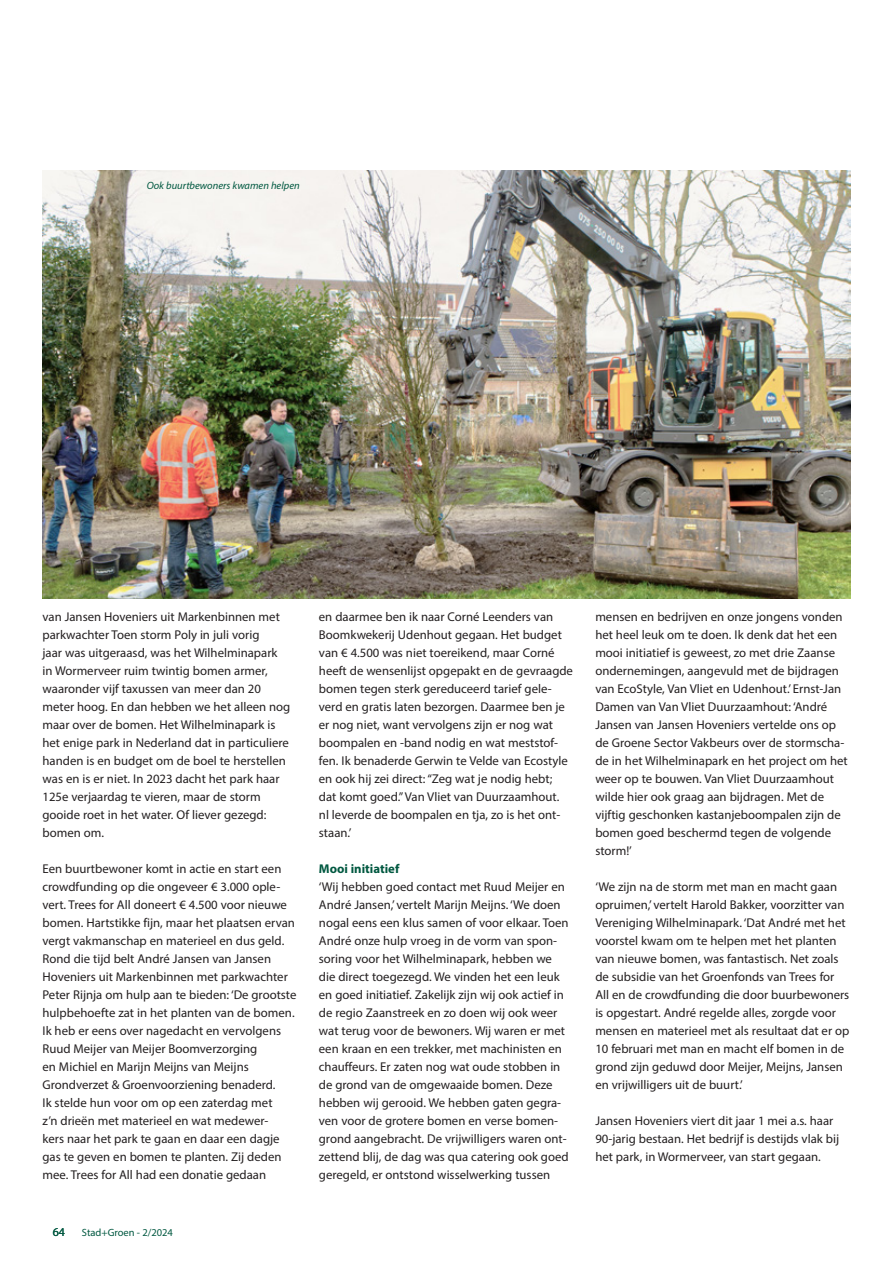
<style>
.page{position:relative;width:893px;height:1263px;background:#fff}
.page>*{position:absolute;margin:0;border:0;box-sizing:border-box;transform-origin:0 0}
.t1{font:12.75px/18px "Myriad Pro";color:#231f20}
.t2{font:700 12.75px "Myriad Pro";color:#005840}
.t3{font:12px "Myriad Pro";color:#005840}
.t4{font:italic 10.5px "Myriad Pro";color:#005840}
.t5{font:10.5px "Myriad Pro";color:#005840}
</style>
<div class="page">
<img style="left:43px;top:170px;width:807px;height:428px">
<p class="t4" style="left:147px;top:179px;width:155px">Ook buurtbewoners kwamen helpen</p>
<p class="t1" style="left:43px;top:608px;width:249px">van Jansen Hoveniers uit Markenbinnen met parkwachter Toen storm Poly in juli vorig<br>jaar was uitgeraasd, was het Wilhelminapark in Wormerveer ruim twintig bomen armer, waaronder vijf taxussen van meer dan 20 meter hoog. En dan hebben we het alleen nog maar over de bomen. Het Wilhelminapark is het enige park in Nederland dat in particuliere handen is en budget om de boel te herstellen was en is er niet. In 2023 dacht het park haar 125e verjaardag te vieren, maar de storm gooide roet in het water. Of liever gezegd: bomen om.</p>
<p class="t1" style="left:43px;top:860px;width:255px">Een buurtbewoner komt in actie en start een crowdfunding op die ongeveer € 3.000 ople&shy;vert. Trees for All doneert € 4.500 voor nieuwe bomen. Hartstikke fijn, maar het plaatsen ervan vergt vakmanschap en materieel en dus geld.<br>Rond die tijd belt André Jansen van Jansen Hoveniers uit Markenbinnen met parkwachter Peter Rijnja om hulp aan te bieden: ‘De grootste hulpbehoefte zat in het planten van de bomen.<br>Ik heb er eens over nagedacht en vervolgens Ruud Meijer van Meijer Boomverzorging<br>en Michiel en Marijn Meijns van Meijns Grondverzet &amp; Groenvoorziening benaderd.<br>Ik stelde hun voor om op een zaterdag met<br>z’n drieën met materieel en wat medewer-<br>kers naar het park te gaan en daar een dagje gas te geven en bomen te planten. Zij deden mee. Trees for All had een donatie gedaan</p>
<p class="t3" style="left:53px;top:1224px;width:14px">64</p>
<p class="t5" style="left:82px;top:1226px;width:93px">Stad+Groen - 2/2024</p>
<p class="t1" style="left:319px;top:608px;width:256px">en daarmee ben ik naar Corné Leenders van Boomkwekerij Udenhout gegaan. Het budget van € 4.500 was niet toereikend, maar Corné heeft de wensenlijst opgepakt en de gevraagde bomen tegen sterk gereduceerd tarief gele&shy;verd en gratis laten bezorgen. Daarmee ben je er nog niet, want vervolgens zijn er nog wat boompalen en -band nodig en wat meststof&shy;fen. Ik benaderde Gerwin te Velde van Ecostyle en ook hij zei direct: “Zeg wat je nodig hebt;<br>dat komt goed.” Van Vliet van Duurzaamhout.<br>nl leverde de boompalen en tja, zo is het ont&shy;staan.’</p>
<p class="t2" style="left:319px;top:861px;width:82px">Mooi initiatief</p>
<p class="t1" style="left:319px;top:878px;width:251px">‘Wij hebben goed contact met Ruud Meijer en André Jansen,’ vertelt Marijn Meijns. ‘We doen nogal eens een klus samen of voor elkaar. Toen André onze hulp vroeg in de vorm van spon&shy;soring voor het Wilhelminapark, hebben we die direct toegezegd. We vinden het een leuk en goed initiatief. Zakelijk zijn wij ook actief in de regio Zaanstreek en zo doen wij ook weer wat terug voor de bewoners. Wij waren er met een kraan en een trekker, met machinisten en chauffeurs. Er zaten nog wat oude stobben in de grond van de omgewaaide bomen. Deze hebben wij gerooid. We hebben gaten gegra&shy;ven voor de grotere bomen en verse bomen&shy;grond aangebracht. De vrijwilligers waren ont&shy;zettend blij, de dag was qua catering ook goed geregeld, er ontstond wisselwerking tussen</p>
<p class="t1" style="left:595px;top:608px;width:254px">mensen en bedrijven en onze jongens vonden het heel leuk om te doen. Ik denk dat het een mooi initiatief is geweest, zo met drie Zaanse ondernemingen, aangevuld met de bijdragen van EcoStyle, Van Vliet en Udenhout.’ Ernst-Jan Damen van Van Vliet Duurzaamhout: ‘André Jansen van Jansen Hoveniers vertelde ons op de Groene Sector Vakbeurs over de stormscha&shy;de in het Wilhelminapark en het project om het weer op te bouwen. Van Vliet Duurzaamhout wilde hier ook graag aan bijdragen. Met de vijftig geschonken kastanjeboompalen zijn de bomen goed beschermd tegen de volgende storm!’</p>
<p class="t1" style="left:595px;top:878px;width:256px">‘We zijn na de storm met man en macht gaan opruimen,’ vertelt Harold Bakker, voorzitter van Vereniging Wilhelminapark. ‘Dat André met het voorstel kwam om te helpen met het planten van nieuwe bomen, was fantastisch. Net zoals de subsidie van het Groenfonds van Trees for All en de crowdfunding die door buurbewoners is opgestart. André regelde alles, zorgde voor mensen en materieel met als resultaat dat er op 10 februari met man en macht elf bomen in de grond zijn geduwd door Meijer, Meijns, Jansen en vrijwilligers uit de buurt.’</p>
<p class="t1" style="left:595px;top:1112px;width:245px">Jansen Hoveniers viert dit jaar 1 mei a.s. haar<br>90-jarig bestaan. Het bedrijf is destijds vlak bij het park, in Wormerveer, van start gegaan.</p>
</div>
